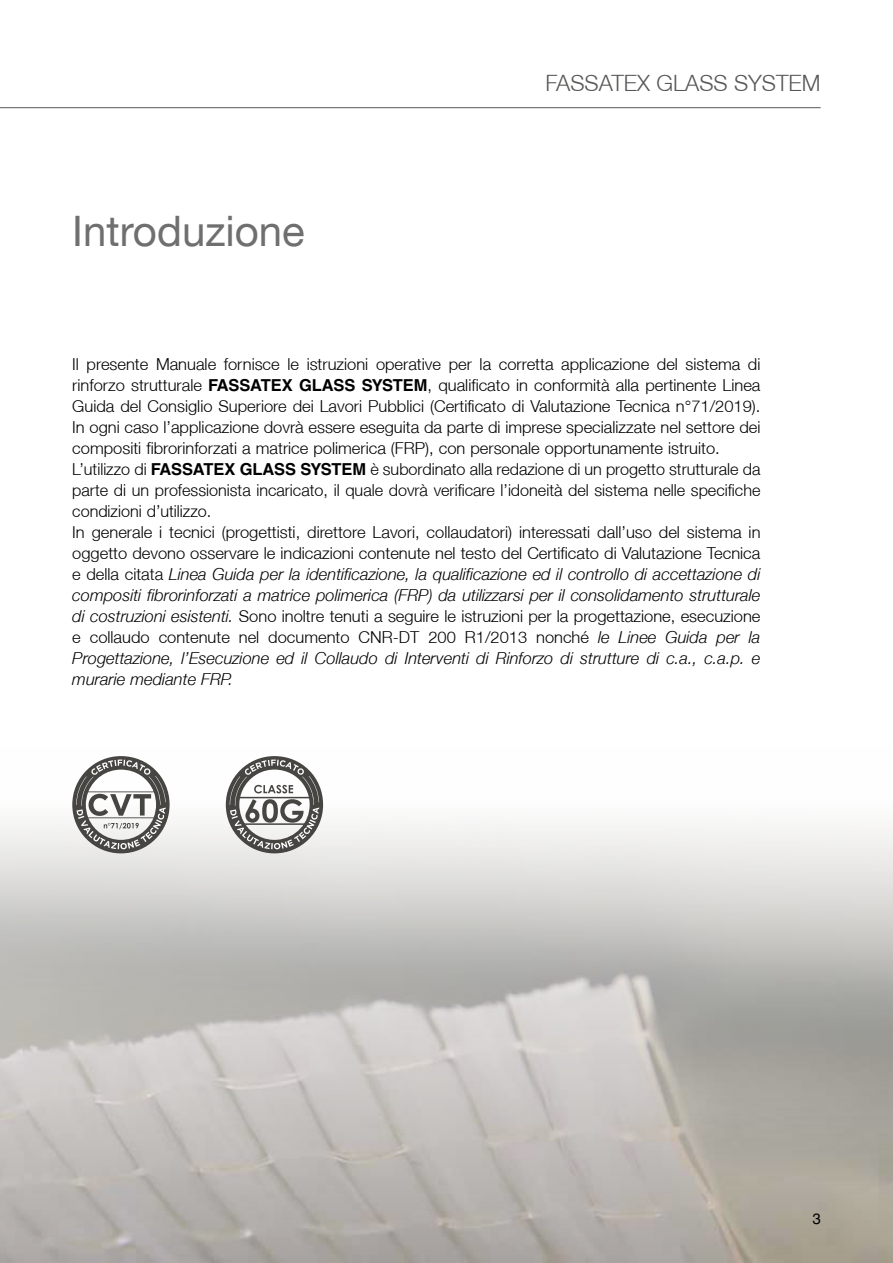
<style>
.page{position:relative;width:893px;height:1263px;background:#fff}
.page>*{position:absolute;margin:0;border:0;box-sizing:border-box;transform-origin:0 0}
.t1{font:42px "Helvetica Neue LT";color:#706f6f}
.t2{font:300 22.5px "Helvetica Neue LT";color:#575756}
.t3{font:300 16.5px/21px "Helvetica Neue LT";color:#000}
.t4{font:15px "Helvetica LT Std";color:#000}
.s1{font-family:"Helvetica LT Std";font-weight:700}
.s2{font-style:italic}
</style>
<div class="page">
<hr style="left:0;top:107px;width:821px;height:1px;background:#575756">
<svg style="left:72px;top:756px;width:98px;height:97px"></svg>
<svg style="left:226px;top:756px;width:97px;height:97px"></svg>
<h1 class="t1" style="left:72px;top:206px;width:234px">Introduzione</h1>
<h2 class="t2" style="left:545px;top:69px;width:277px">FASSATEX GLASS SYSTEM</h2>
<p class="t3" style="left:72px;top:354px;width:690px">Il presente Manuale fornisce le istruzioni operative per la corretta applicazione del sistema di rinforzo strutturale <span class="s1">FASSATEX GLASS SYSTEM</span>, qualificato in conformità alla pertinente Linea Guida del Consiglio Superiore dei Lavori Pubblici (Certificato di Valutazione Tecnica n°71/2019).<br>In ogni caso l’applicazione dovrà essere eseguita da parte di imprese specializzate nel settore dei compositi fibrorinforzati a matrice polimerica (FRP), con personale opportunamente istruito.<br>L’utilizzo di <span class="s1">FASSATEX GLASS SYSTEM</span> è subordinato alla redazione di un progetto strutturale da parte di un professionista incaricato, il quale dovrà verificare l’idoneità del sistema nelle specifiche condizioni d’utilizzo.<br>In generale i tecnici (progettisti, direttore Lavori, collaudatori) interessati dall’uso del sistema in oggetto devono osservare le indicazioni contenute nel testo del Certificato di Valutazione Tecnica e della citata <span class="s2">Linea Guida per la identificazione, la qualificazione ed il controllo di accettazione di compositi fibrorinforzati a matrice polimerica (FRP) da utilizzarsi per il consolidamento strutturale di costruzioni esistenti.</span> Sono inoltre tenuti a seguire le istruzioni per la progettazione, esecuzione e collaudo contenute nel documento CNR-DT 200 R1/2013 nonché <span class="s2">le Linee Guida per la Progettazione, l’Esecuzione ed il Collaudo di Interventi di Rinforzo di strutture di c.a., c.a.p. e murarie mediante FRP.</span></p>
<p class="t4" style="left:812px;top:1210px;width:10px">3</p>
</div>
